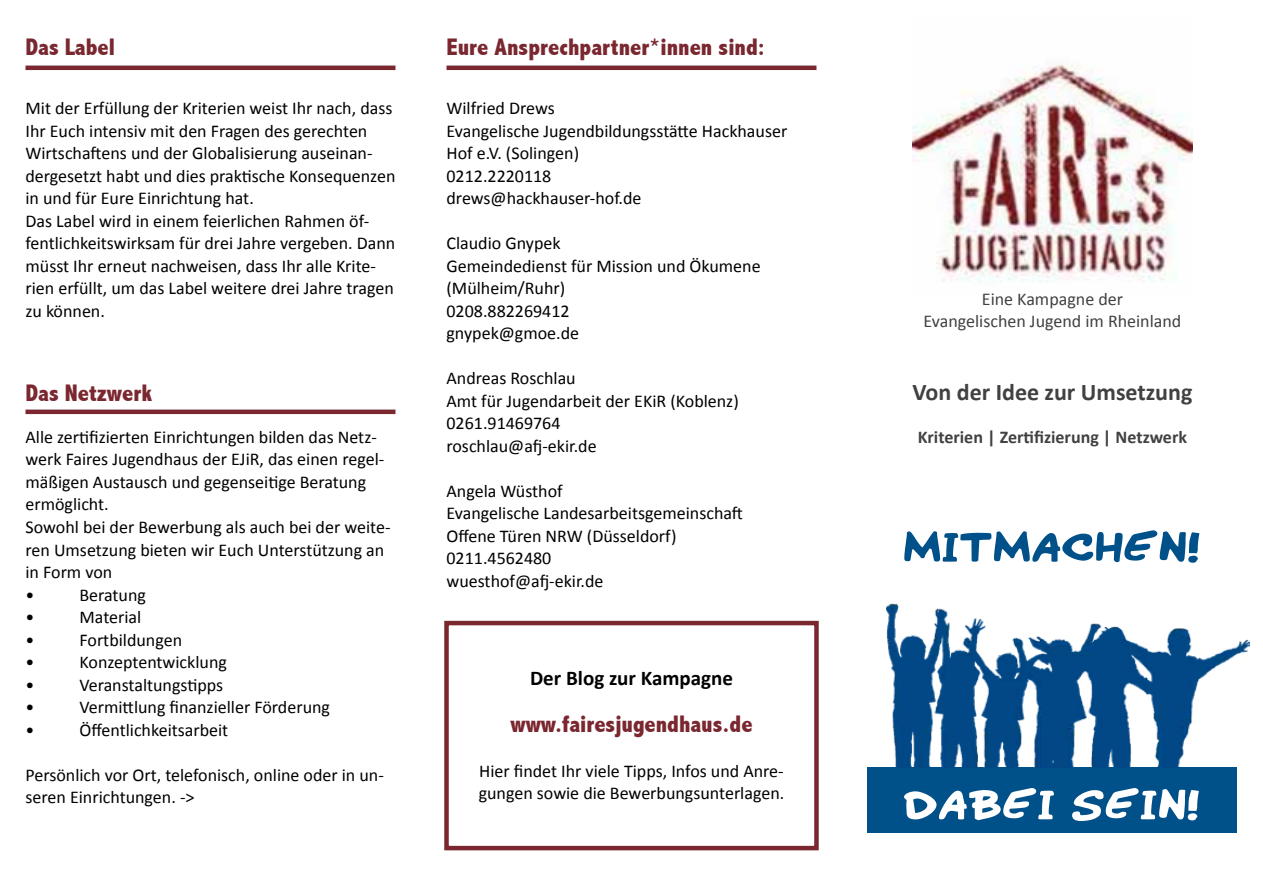
<style>
.page{position:relative;width:1263px;height:893px;background:#fff}
.page>*{position:absolute;margin:0;border:0;box-sizing:border-box;transform-origin:0 0}
.t1{font:51px "DF Wimped";color:#fff}
.t2{font:51px "DF Wimped";color:#005089}
.t3{font:800 condensed 24px "Abadi";color:#7a2730}
.t4{font:700 24px "Calibri";color:#414042}
.t5{font:700 21px "Calibri";color:#000}
.t6{font:18px/22.5px "Calibri";color:#000}
.t7{font:18px/21.6px "Calibri";color:#414042;text-align:center}
.t8{font:700 18px "Calibri";color:#414042}
</style>
<div class="page">
<img style="left:913px;top:64px;width:280px;height:218px">
<div style="left:867px;top:767px;width:370px;height:66px;background:#005089"></div>
<hr style="left:26px;top:66px;width:369px;height:4px;background:#7a2730">
<hr style="left:26px;top:410px;width:369px;height:4px;background:#7a2730">
<hr style="left:446px;top:66px;width:370px;height:4px;background:#7a2730">
<div style="left:444px;top:621px;width:375px;height:229px;border:4px solid #7a2730"></div>
<img style="left:887px;top:604px;width:362px;height:163px">
<h2 class="t3" style="left:26px;top:33px;width:91px">Das Label</h2>
<h2 class="t3" style="left:446px;top:33px;width:320px">Eure Ansprechpartner*innen sind:</h2>
<p class="t6" style="left:26px;top:97px;width:371px">Mit der Erfüllung der Kriterien weist Ihr nach, dass Ihr Euch intensiv mit den Fragen des gerechten Wirtschaftens und der Globalisierung auseinan&shy;dergesetzt habt und dies praktische Konsequenzen in und für Eure Einrichtung hat.<br>Das Label wird in einem feierlichen Rahmen öf&shy;fentlichkeitswirksam für drei Jahre vergeben. Dann müsst Ihr erneut nachweisen, dass Ihr alle Krite&shy;rien erfüllt, um das Label weitere drei Jahre tragen zu können.</p>
<h2 class="t3" style="left:26px;top:379px;width:128px">Das Netzwerk</h2>
<p class="t6" style="left:26px;top:426px;width:366px">Alle zertifizierten Einrichtungen bilden das Netz&shy;werk Faires Jugendhaus der EJiR, das einen regel&shy;mäßigen Austausch und gegenseitige Beratung ermöglicht.<br>Sowohl bei der Bewerbung als auch bei der weite&shy;ren Umsetzung bieten wir Euch Unterstützung an in Form von<br>•</p>
<p class="t6" style="left:80px;top:583px;width:68px">Beratung</p>
<p class="t6" style="left:26px;top:606px;width:10px">•</p>
<p class="t6" style="left:80px;top:606px;width:63px">Material</p>
<p class="t6" style="left:26px;top:628px;width:10px">•</p>
<p class="t6" style="left:80px;top:628px;width:104px">Fortbildungen</p>
<p class="t6" style="left:26px;top:651px;width:10px">•</p>
<p class="t6" style="left:80px;top:651px;width:149px">Konzeptentwicklung</p>
<p class="t6" style="left:26px;top:673px;width:10px">•</p>
<p class="t6" style="left:80px;top:673px;width:145px">Veranstaltungstipps</p>
<p class="t6" style="left:26px;top:696px;width:10px">•</p>
<p class="t6" style="left:80px;top:696px;width:252px">Vermittlung finanzieller Förderung</p>
<p class="t6" style="left:26px;top:718px;width:10px">•</p>
<p class="t6" style="left:80px;top:718px;width:150px">Öffentlichkeitsarbeit</p>
<p class="t6" style="left:26px;top:763px;width:360px">Persönlich vor Ort, telefonisch, online oder in un&shy;seren Einrichtungen. -&gt;</p>
<p class="t6" style="left:446px;top:97px;width:342px">Wilfried Drews<br>Evangelische Jugendbildungsstätte Hackhauser<br>Hof e.V. (Solingen)<br>0212.2220118<br>drews@hackhauser-hof.de</p>
<p class="t6" style="left:446px;top:232px;width:316px">Claudio Gnypek<br>Gemeindedienst für Mission und Ökumene (Mülheim/Ruhr)<br>0208.882269412<br>gnypek@gmoe.de</p>
<p class="t6" style="left:446px;top:367px;width:294px">Andreas Roschlau<br>Amt für Jugendarbeit der EKiR (Koblenz)<br>0261.91469764<br>roschlau@afj-ekir.de</p>
<p class="t6" style="left:446px;top:479px;width:298px">Angela Wüsthof<br>Evangelische Landesarbeitsgemeinschaft<br>Offene Türen NRW (Düsseldorf)<br>0211.4562480<br>wuesthof@afj-ekir.de</p>
<p class="t5" style="left:530px;top:665px;width:204px">Der Blog zur Kampagne</p>
<h2 class="t3" style="left:510px;top:710px;width:244px">www.fairesjugendhaus.de</h2>
<p class="t6" style="left:479px;top:760px;width:307px">Hier findet Ihr viele Tipps, Infos und Anre&shy;gungen sowie die Bewerbungsunterlagen.</p>
<p class="t7" style="left:923px;top:289px;width:259px">Eine Kampagne der<br>Evangelischen Jugend im Rheinland</p>
<h2 class="t4" style="left:912px;top:377px;width:281px">Von der Idee zur Umsetzung</h2>
<p class="t8" style="left:918px;top:426px;width:271px">Kriterien | Zertifizierung | Netzwerk</p>
<h1 class="t2" style="left:903px;top:522px;width:300px">MITMACHEN!</h1>
<h1 class="t1" style="left:904px;top:779px;width:299px">DABEI SEIN!</h1>
</div>
